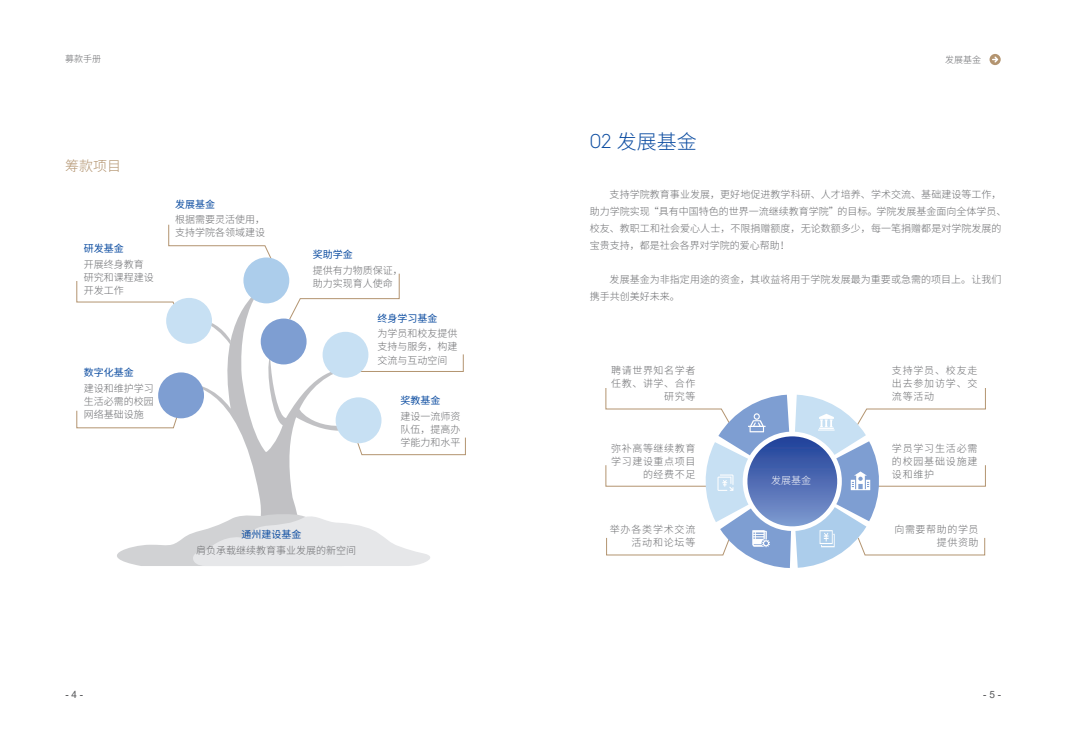
<style>
.page{position:relative;width:1066px;height:755px;background:#fff}
.page>*{position:absolute;margin:0;border:0;box-sizing:border-box;transform-origin:0 0}
.t1{font:300 20px "Source Han Sans CN";color:#0d4da1}
.t2{font:300 14px "Source Han Sans CN";color:#b39470}
.t3{font:300 10px/13px "Source Han Sans CN";letter-spacing:.005em;color:#6c6d70}
.t4{font:300 10px/13px "Source Han Sans CN";letter-spacing:.06em;color:#6c6d70;text-align:right}
.t5{font:10px "Source Han Sans CN";color:#0d4da1}
.t6{font:300 10px/13px "Source Han Sans CN";letter-spacing:.08em;color:#6c6d70;text-align:right}
.t7{font:10px "Arial";color:#57585a}
.t8{font:300 10px "Source Han Sans CN";color:#fff}
.t9{font:300 9px "Source Han Sans CN";color:#6c6d70}
.s1{font-family:"Electrolux Sans"}
</style>
<div class="page">
<svg style="left:76px;top:281px;width:99px;height:58px"></svg>
<svg style="left:168px;top:224px;width:104px;height:34px"></svg>
<svg style="left:289px;top:273px;width:111px;height:27px"></svg>
<svg style="left:462px;top:354px;width:2px;height:17px"></svg>
<svg style="left:377px;top:437px;width:89px;height:18px"></svg>
<svg style="left:76px;top:410px;width:99px;height:18px"></svg>
<svg style="left:175px;top:289px;width:202px;height:223px"></svg>
<div style="left:166px;top:298px;width:46px;height:45px;background:#c7e0f3;border-radius:50%"></div>
<div style="left:158px;top:372px;width:46px;height:46px;background:#7e9ed2;border-radius:50%"></div>
<div style="left:243px;top:257px;width:46px;height:46px;background:#accdeb;border-radius:50%"></div>
<div style="left:261px;top:318px;width:46px;height:46px;background:#7e9ed2;border-radius:50%"></div>
<div style="left:323px;top:331px;width:45px;height:46px;background:#c7e0f3;border-radius:50%"></div>
<div style="left:336px;top:397px;width:45px;height:46px;background:#c7e0f3;border-radius:50%"></div>
<svg style="left:117px;top:512px;width:313px;height:53px"></svg>
<svg style="left:989px;top:54px;width:12px;height:11px"></svg>
<svg style="left:605px;top:388px;width:381px;height:179px"></svg>
<p class="t9" style="left:65px;top:54px;width:37px">募款手册</p>
<h2 class="t2" style="left:65px;top:158px;width:57px">筹款项目</h2>
<p class="t5" style="left:84px;top:242px;width:41px">研发基金</p>
<p class="t3" style="left:84px;top:257px;width:71px">开展终身教育研究和课程建设开发工作</p>
<p class="t5" style="left:175px;top:198px;width:41px">发展基金</p>
<p class="t3" style="left:175px;top:213px;width:92px">根据需要灵活使用，支持学院各领域建设</p>
<p class="t5" style="left:84px;top:366px;width:51px">数字化基金</p>
<p class="t3" style="left:84px;top:381px;width:71px;text-align:justify">建设和维护学习生活必需的校园网络基础设施</p>
<p class="t5" style="left:313px;top:249px;width:41px">奖助学金</p>
<p class="t3" style="left:313px;top:264px;width:91px">提供有力物质保证，助力实现育人使命</p>
<p class="t5" style="left:377px;top:312px;width:61px">终身学习基金</p>
<p class="t3" style="left:377px;top:327px;width:81px;text-align:justify">为学员和校友提供支持与服务，构建交流与互动空间</p>
<p class="t5" style="left:400px;top:394px;width:41px">奖教基金</p>
<p class="t3" style="left:400px;top:409px;width:61px;text-align:justify">建设一流师资队伍，提高办学能力和水平</p>
<p class="t5" style="left:242px;top:528px;width:61px">通州建设基金</p>
<p class="t3" style="left:196px;top:543px;width:161px">肩负承载继续教育事业发展的新空间</p>
<p class="t7" style="left:65px;top:687px;width:19px">- 4 -</p>
<p class="t9" style="left:945px;top:55px;width:37px">发展基金</p>
<h1 class="t1" style="left:590px;top:130px;width:108px"><span class="s1">02</span> 发展基金</h1>
<p class="t3" style="left:590px;top:186px;width:418px;line-height:17px;text-indent:20px">支持学院教育事业发展，更好地促进教学科研、人才培养、学术交流、基础建设等工作，助力学院实现“具有中国特色的世界一流继续教育学院”的目标。学院发展基金面向全体学员、校友、教职工和社会爱心人士，不限捐赠额度，无论数额多少，每一笔捐赠都是对学院发展的宝贵支持，都是社会各界对学院的爱心帮助！</p>
<p class="t3" style="left:590px;top:271px;width:413px;line-height:17px;text-indent:20px">发展基金为非指定用途的资金，其收益将用于学院发展最为重要或急需的项目上。让我们携手共创美好未来。</p>
<p class="t4" style="left:611px;top:363px;width:86px">聘请世界知名学者任教、讲学、合作研究等</p>
<p class="t3" style="left:892px;top:363px;width:87px;text-align:justify">支持学员、校友走出去参加访学、交流等活动</p>
<p class="t4" style="left:611px;top:442px;width:86px">弥补高等继续教育学习建设重点项目的经费不足</p>
<p class="t3" style="left:892px;top:442px;width:87px;text-align:justify">学员学习生活必需的校园基础设施建设和维护</p>
<p class="t8" style="left:771px;top:474px;width:41px">发展基金</p>
<p class="t6" style="left:610px;top:522px;width:87px">举办各类学术交流活动和论坛等</p>
<p class="t4" style="left:894px;top:522px;width:86px">向需要帮助的学员提供资助</p>
<p class="t7" style="left:983px;top:687px;width:19px">- 5 -</p>
</div>
